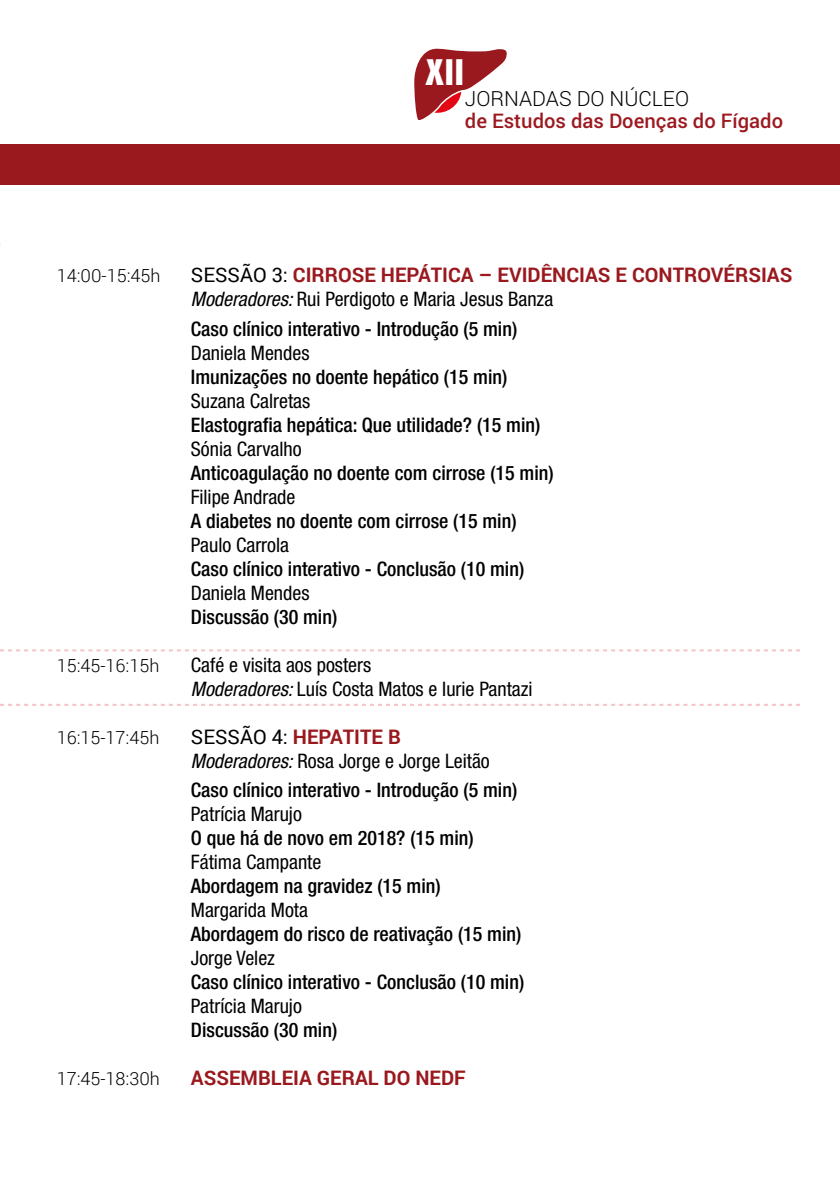
<style>
.page{position:relative;width:840px;height:1191px;background:#fff}
.page>*{position:absolute;margin:0;border:0;box-sizing:border-box;transform-origin:0 0}
.t1{font:800 condensed 37.8px "Abadi";color:#fff}
.t2{font:300 21px "Roboto";color:#000}
.t3{font:500 20.2px "Roboto";color:#9c1920}
.t4{font:500 condensed 20px/29.6px "Helvetica Neue";color:#000}
.t5{font:condensed 20px/24px "Helvetica Neue";color:#000}
.t6{font:700 20px "Roboto";color:#9a191e}
.t7{font:300 18px "Roboto";color:#000}
.s1{font-weight:400;color:#000}
.s2{font-weight:400;font-style:italic}
.s3{font-weight:400}
.s4{font-style:italic}
</style>
<div class="page">
<div style="left:0;top:144px;width:839px;height:41px;background:#9a191e"></div>
<svg style="left:0;top:649px;width:799px;height:2px"></svg>
<svg style="left:0;top:704px;width:799px;height:2px"></svg>
<svg style="left:414px;top:49px;width:93px;height:71px"></svg>
<h1 class="t1" style="left:424px;top:51px;width:41px">XII</h1>
<p class="t2" style="left:464px;top:84px;width:225px">JORNADAS DO NÚCLEO</p>
<p class="t3" style="left:464px;top:106px;width:319px">de Estudos das Doenças do Fígado</p>
<p class="t7" style="left:57px;top:263px;width:105px">14:00-15:45h</p>
<p class="t6" style="left:191px;top:261px;width:602px"><span class="s1">SESSÃO 3:</span> CIRROSE HEPÁTICA – EVIDÊNCIAS E CONTROVÉRSIAS</p>
<p class="t4" style="left:191px;top:284px;width:363px"><span class="s2">Moderadores:</span> <span class="s3">Rui Perdigoto e Maria Jesus Banza<br></span>Caso clínico interativo - Introdução (5 min)</p>
<p class="t5" style="left:191px;top:340px;width:120px">Daniela Mendes</p>
<p class="t4" style="left:191px;top:361px;width:318px">Imunizações no doente hepático (15 min)</p>
<p class="t5" style="left:191px;top:388px;width:121px">Suzana Calretas</p>
<p class="t4" style="left:191px;top:409px;width:350px">Elastografia hepática: Que utilidade? (15 min)</p>
<p class="t5" style="left:191px;top:436px;width:112px">Sónia Carvalho</p>
<p class="t4" style="left:191px;top:457px;width:364px">Anticoagulação no doente com cirrose (15 min)</p>
<p class="t5" style="left:191px;top:484px;width:106px">Filipe Andrade</p>
<p class="t4" style="left:191px;top:505px;width:327px">A diabetes no doente com cirrose (15 min)</p>
<p class="t5" style="left:191px;top:532px;width:100px">Paulo Carrola</p>
<p class="t4" style="left:191px;top:553px;width:334px">Caso clínico interativo - Conclusão (10 min)</p>
<p class="t5" style="left:191px;top:580px;width:120px">Daniela Mendes</p>
<p class="t4" style="left:191px;top:601px;width:148px">Discussão (30 min)</p>
<p class="t7" style="left:57px;top:653px;width:104px">15:45-16:15h</p>
<p class="t5" style="left:191px;top:652px;width:343px">Café e visita aos posters<br><span class="s4">Moderadores:</span> Luís Costa Matos e Iurie Pantazi</p>
<p class="t7" style="left:57px;top:725px;width:104px">16:15-17:45h</p>
<p class="t6" style="left:191px;top:722px;width:211px"><span class="s1">SESSÃO 4:</span> HEPATITE B</p>
<p class="t4" style="left:191px;top:745px;width:327px"><span class="s2">Moderadores:</span> <span class="s3">Rosa Jorge e Jorge Leitão<br></span>Caso clínico interativo - Introdução (5 min)</p>
<p class="t5" style="left:191px;top:802px;width:112px">Patrícia Marujo</p>
<p class="t4" style="left:191px;top:823px;width:284px">O que há de novo em 2018? (15 min)</p>
<p class="t5" style="left:191px;top:850px;width:132px">Fátima Campante</p>
<p class="t4" style="left:191px;top:871px;width:251px">Abordagem na gravidez (15 min)</p>
<p class="t5" style="left:191px;top:898px;width:118px">Margarida Mota</p>
<p class="t4" style="left:191px;top:919px;width:332px">Abordagem do risco de reativação (15 min)</p>
<p class="t5" style="left:191px;top:946px;width:86px">Jorge Velez</p>
<p class="t4" style="left:191px;top:967px;width:334px">Caso clínico interativo - Conclusão (10 min)</p>
<p class="t5" style="left:191px;top:994px;width:112px">Patrícia Marujo</p>
<p class="t4" style="left:191px;top:1015px;width:148px">Discussão (30 min)</p>
<p class="t7" style="left:57px;top:1066px;width:105px">17:45-18:30h</p>
<p class="t6" style="left:191px;top:1064px;width:276px">ASSEMBLEIA GERAL DO NEDF</p>
</div>
